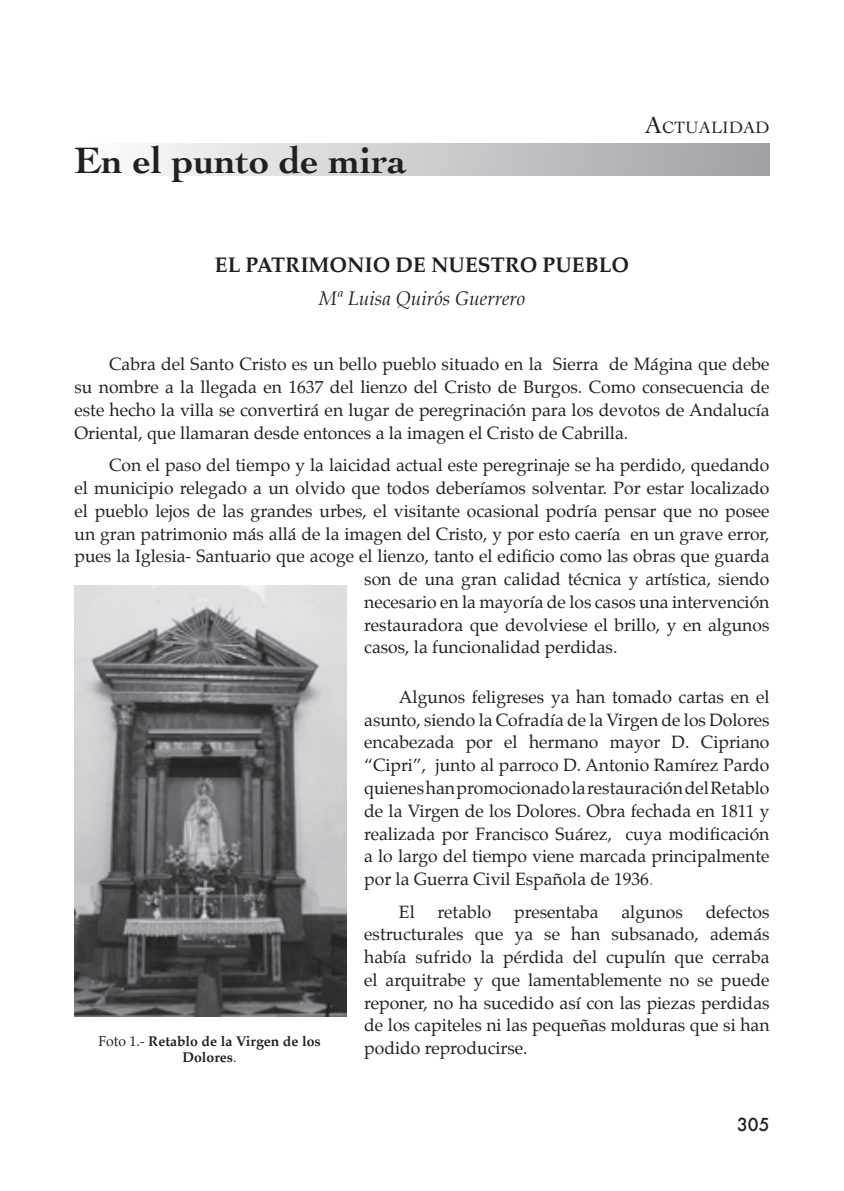
<style>
.page{position:relative;width:844px;height:1191px;background:#fff}
.page>*{position:absolute;margin:0;border:0;box-sizing:border-box;transform-origin:0 0}
.t1{font:700 38.5px "Cochin";color:#231f20}
.t2{font:700 21px "Palatino";color:#231f20}
.t3{font:italic 19.25px "Palatino";color:#231f20}
.t4{font:17.5px/22.8px "Palatino";color:#231f20;text-align:justify}
.t5{font:500 17.5px "Futura";color:#231f20}
.t6{font:17.15px "Cochin";color:#231f20}
.t7{font:700 14px/16.8px "Palatino";color:#231f20;text-align:center}
.s1{font-size:24.5px}
.s2{color:#f36c2a}
.s3{font-weight:400}
</style>
<div class="page">
<div style="left:75px;top:144px;width:693px;height:32px;background:linear-gradient(to right,#fcfdfd,#9fa0a4)"></div>
<img style="left:74px;top:585px;width:272px;height:431px">
<h1 class="t1" style="left:74px;top:138px;width:333px">En el punto de mira</h1>
<p class="t6" style="left:644px;top:118px;width:126px"><span class="s1">A</span>CTUALIDAD</p>
<p class="t2" style="left:215px;top:247px;width:415px">EL PATRIMONIO DE NUESTRO PUEBLO</p>
<p class="t3" style="left:319px;top:283px;width:208px">Mª Luisa Quirós Guerrero</p>
<p class="t4" style="left:74px;top:353px;width:696px;text-indent:35px">Cabra del Santo Cristo es un bello pueblo situado en la Sierra de Mágina que debe su nombre a la llegada en 1637 del lienzo del Cristo de Burgos. Como consecuencia de este hecho la villa se convertirá en lugar de peregrinación para los devotos de Andalucía Oriental, que llamaran desde entonces a la imagen el Cristo de Cabrilla.</p>
<p class="t4" style="left:109px;top:454px;width:661px">Con el paso del tiempo y la laicidad actual este peregrinaje se ha perdido, quedando</p>
<p class="t4" style="left:74px;top:477px;width:696px">el municipio relegado a un olvido que todos deberíamos solventar. Por estar localizado</p>
<p class="t4" style="left:74px;top:499px;width:696px">el pueblo lejos de las grandes urbes, el visitante ocasional podría pensar que no posee</p>
<p class="t4" style="left:74px;top:522px;width:696px">un gran patrimonio más allá de la imagen del Cristo, y por esto caería en un grave error,</p>
<p class="t4" style="left:74px;top:545px;width:696px">pues la Iglesia- Santuario que acoge el lienzo, tanto el edificio como las obras que guarda</p>
<p class="t4" style="left:364px;top:568px;width:406px">son de una gran calidad técnica y artística, siendo</p>
<p class="t4" style="left:364px;top:590px;width:406px">necesario en la mayoría de los casos una intervención</p>
<p class="t4" style="left:364px;top:613px;width:406px">restauradora que devolviese el brillo, y en algunos</p>
<p class="t4" style="left:364px;top:636px;width:254px">casos, la funcionalidad perdidas.</p>
<p class="t4" style="left:364px;top:685px;width:406px;text-indent:35px">Algunos feligreses ya han tomado cartas en el asunto, siendo la Cofradía de la Virgen de los Dolores encabezada por el hermano mayor D. Cipriano “Cipri”, junto al parroco D. Antonio Ramírez Pardo quienes han promocionado la restauración del Retablo de la Virgen de los Dolores. Obra fechada en 1811 y realizada por Francisco Suárez, cuya modificación a lo largo del tiempo viene marcada principalmente por la Guerra Civil Española de 1936<span class="s2">.</span></p>
<p class="t4" style="left:399px;top:900px;width:17px">El</p>
<p class="t4" style="left:437px;top:900px;width:55px">retablo</p>
<p class="t4" style="left:514px;top:900px;width:86px">presentaba</p>
<p class="t4" style="left:621px;top:900px;width:63px">algunos</p>
<p class="t4" style="left:364px;top:900px;width:406px;text-indent:341px">defectos estructurales que ya se han subsanado, además había sufrido la pérdida del cupulín que cerraba el arquitrabe y que lamentablemente no se puede reponer, no ha sucedido así con las piezas perdidas de los capiteles ni las pequeñas molduras que si han podido reproducirse.</p>
<p class="t7" style="left:98px;top:1032px;width:224px"><span class="s3">Foto 1.-</span> Retablo de la Virgen de los<br>Dolores<span class="s3">.</span></p>
<p class="t5" style="left:736px;top:1112px;width:34px">305</p>
</div>
